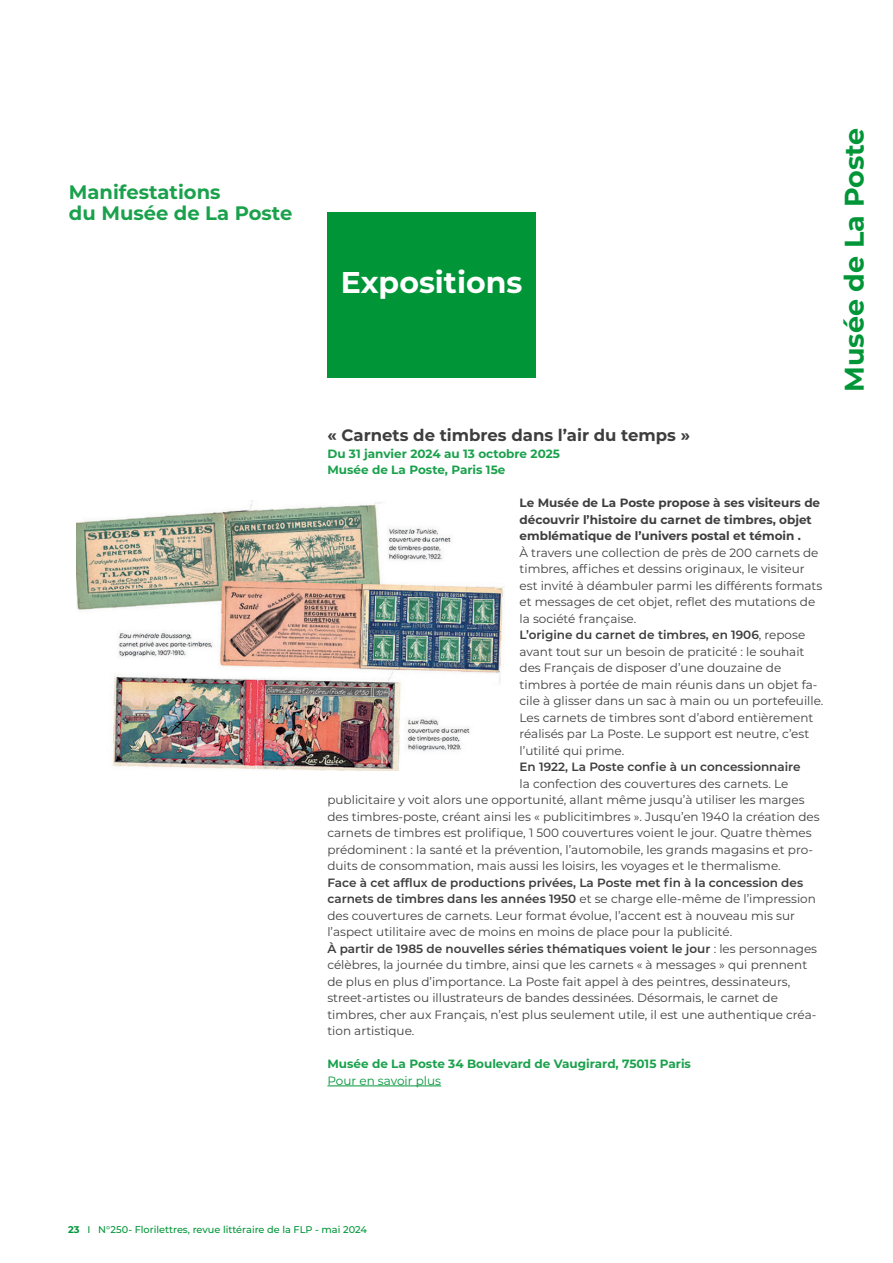
<style>
.page{position:relative;width:893px;height:1263px;background:#fff}
.page>*{position:absolute;margin:0;border:0;box-sizing:border-box;transform-origin:0 0}
.TITRE2_agenda{font:700 30px "Montserrat";color:#fff}
.PAGE_EN_COURS_rubriq{font:700 27px "Montserrat";color:#009638}
.TITRE3{font:700 19.5px/21px "Montserrat";color:#1aa14c}
.TITRE3_agenda{font:700 16.5px "Montserrat";color:#3e3e3f}
.TITRE3_agenda-2{font:12px "Montserrat";color:#3e3e3f}
.TITRE3_agenda-3{font:600 12px "Montserrat";color:#3e3e3f}
.TITRE3_agenda-4{font:700 12px "Montserrat";color:#3e3e3f}
.TITRE3_agenda-5{font:700 12px/16.5px "Montserrat";color:#1aa14c}
.t1{font:500 9.75px "Montserrat";color:#009638}
.s1{font-weight:400}
.s2{font-weight:400;color:#009638}
.s3{font-weight:700}
</style>
<div class="page">
<div style="left:327px;top:212px;width:209px;height:166px;background:#009638"></div>
<hr style="left:327px;top:1085px;width:114px;height:1px;background:#009638">
<img style="left:76px;top:501px;width:429px;height:270px">
<p class="TITRE3" style="left:69px;top:180px;width:225px">Manifestations<br>du Musée de La Poste</p>
<p class="TITRE2_agenda" style="left:341px;top:260px;width:183px">Expositions</p>
<p class="TITRE3_agenda" style="left:327px;top:423px;width:364px">« Carnets de timbres dans l’air du temps »</p>
<p class="TITRE3_agenda-5" style="left:327px;top:444px;width:234px">Du 31 janvier 2024 au 13 octobre 2025<br>Musée de La Poste, Paris 15e</p>
<p class="TITRE3_agenda-4" style="left:520px;top:494px;width:302px">Le Musée de La Poste propose à ses visiteurs de</p>
<p class="TITRE3_agenda-4" style="left:520px;top:511px;width:294px">découvrir l’histoire du carnet de timbres, objet</p>
<p class="TITRE3_agenda-4" style="left:520px;top:527px;width:283px">emblématique de l’univers postal et témoin .</p>
<p class="TITRE3_agenda-2" style="left:520px;top:544px;width:300px">À travers une collection de près de 200 carnets de</p>
<p class="TITRE3_agenda-2" style="left:520px;top:561px;width:287px">timbres, affiches et dessins originaux, le visiteur</p>
<p class="TITRE3_agenda-2" style="left:520px;top:577px;width:304px">est invité à déambuler parmi les différents formats</p>
<p class="TITRE3_agenda-2" style="left:520px;top:594px;width:297px">et messages de cet objet, reflet des mutations de</p>
<p class="TITRE3_agenda-2" style="left:520px;top:610px;width:118px">la société française.</p>
<p class="TITRE3_agenda-3" style="left:520px;top:626px;width:287px">L’origine du carnet de timbres, en 1906<span class="s1">, repose</span></p>
<p class="TITRE3_agenda-2" style="left:520px;top:643px;width:286px">avant tout sur un besoin de praticité : le souhait</p>
<p class="TITRE3_agenda-2" style="left:520px;top:660px;width:263px">des Français de disposer d’une douzaine de</p>
<p class="TITRE3_agenda-2" style="left:520px;top:676px;width:299px">timbres à portée de main réunis dans un objet fa-</p>
<p class="TITRE3_agenda-2" style="left:520px;top:693px;width:305px">cile à glisser dans un sac à main ou un portefeuille.</p>
<p class="TITRE3_agenda-2" style="left:520px;top:709px;width:295px">Les carnets de timbres sont d’abord entièrement</p>
<p class="TITRE3_agenda-2" style="left:520px;top:726px;width:291px">réalisés par La Poste. Le support est neutre, c’est</p>
<p class="TITRE3_agenda-2" style="left:520px;top:742px;width:106px">l’utilité qui prime.</p>
<p class="TITRE3_agenda-3" style="left:520px;top:758px;width:283px">En 1922, La Poste confie à un concessionnaire</p>
<p class="TITRE3_agenda-2" style="left:520px;top:775px;width:270px">la confection des couvertures des carnets. Le</p>
<p class="TITRE3_agenda-2" style="left:327px;top:792px;width:479px">publicitaire y voit alors une opportunité, allant même jusqu’à utiliser les marges</p>
<p class="TITRE3_agenda-2" style="left:327px;top:808px;width:494px">des timbres-poste, créant ainsi les « publicitimbres ». Jusqu’en 1940 la création des</p>
<p class="TITRE3_agenda-2" style="left:327px;top:825px;width:486px">carnets de timbres est prolifique, 1 500 couvertures voient le jour. Quatre thèmes</p>
<p class="TITRE3_agenda-2" style="left:327px;top:841px;width:487px">prédominent : la santé et la prévention, l’automobile, les grands magasins et pro-</p>
<p class="TITRE3_agenda-2" style="left:327px;top:858px;width:455px">duits de consommation, mais aussi les loisirs, les voyages et le thermalisme.</p>
<p class="TITRE3_agenda-3" style="left:327px;top:874px;width:477px">Face à cet afflux de productions privées, La Poste met fin à la concession des</p>
<p class="TITRE3_agenda-3" style="left:327px;top:890px;width:490px">carnets de timbres dans les années 1950 <span class="s1">et se charge elle-même de l’impression</span></p>
<p class="TITRE3_agenda-2" style="left:327px;top:907px;width:469px">des couvertures de carnets. Leur format évolue, l’accent est à nouveau mis sur</p>
<p class="TITRE3_agenda-2" style="left:327px;top:924px;width:406px">l’aspect utilitaire avec de moins en moins de place pour la publicité.</p>
<p class="TITRE3_agenda-3" style="left:327px;top:940px;width:491px">À partir de 1985 de nouvelles séries thématiques voient le jour <span class="s1">: les personnages</span></p>
<p class="TITRE3_agenda-2" style="left:327px;top:957px;width:481px">célèbres, la journée du timbre, ainsi que les carnets « à messages » qui prennent</p>
<p class="TITRE3_agenda-2" style="left:327px;top:973px;width:464px">de plus en plus d’importance. La Poste fait appel à des peintres, dessinateurs,</p>
<p class="TITRE3_agenda-2" style="left:327px;top:990px;width:452px">street-artistes ou illustrateurs de bandes dessinées. Désormais, le carnet de</p>
<p class="TITRE3_agenda-2" style="left:327px;top:1006px;width:490px">timbres, cher aux Français, n’est plus seulement utile, il est une authentique créa-</p>
<p class="TITRE3_agenda-2" style="left:327px;top:1023px;width:89px">tion artistique.</p>
<p class="TITRE3_agenda-5" style="left:327px;top:1055px;width:365px">Musée de La Poste 34 Boulevard de Vaugirard, 75015 Paris<br><span class="s2">Pour en savoir plus</span></p>
<p class="PAGE_EN_COURS_rubriq" style="left:835px;top:392px;width:266px;rotate:-90deg">Musée de La Poste</p>
<p class="t1" style="left:68px;top:1223px;width:301px"><span class="s3">23</span> I N°250- Florilettres, revue littéraire de la FLP - mai 2024</p>
</div>
